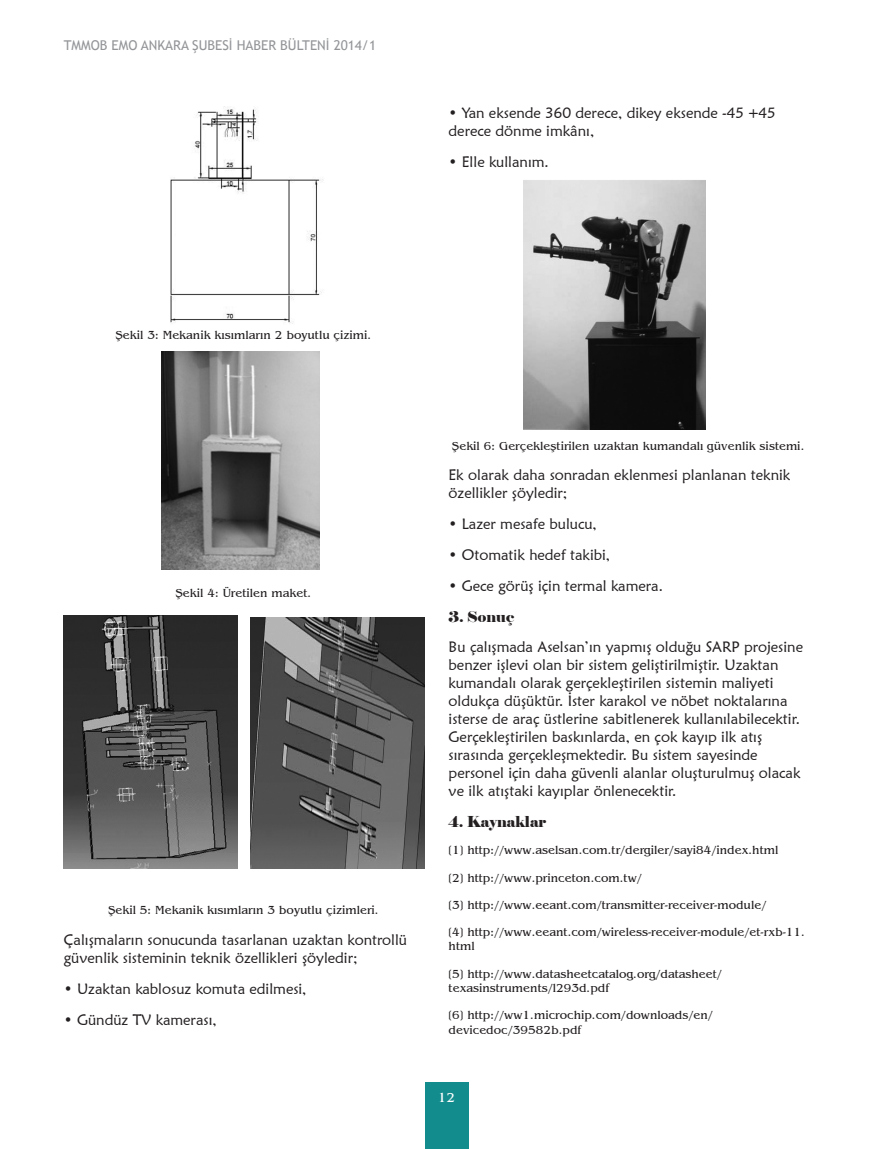
<style>
.page{position:relative;width:893px;height:1149px;background:#fff}
.page>*{position:absolute;margin:0;border:0;box-sizing:border-box;transform-origin:0 0}
.t1{font:15px/18px "Maiandra GD";color:#231f20}
.t2{font:15px "Elephant";color:#231f20}
.t3{font:13.5px "Trebuchet MS";color:#939598}
.t4{font:500 13.5px "Brahms";color:#fff}
.t5{font:500 12px/14.4px "Brahms";color:#231f20}
</style>
<div class="page">
<div style="left:425px;top:1082px;width:43px;height:66px;background:#138c8d"></div>
<img style="left:170px;top:106px;width:153px;height:218px">
<img style="left:162px;top:351px;width:157px;height:218px">
<img style="left:64px;top:615px;width:174px;height:253px">
<img style="left:251px;top:617px;width:174px;height:251px">
<img style="left:523px;top:180px;width:183px;height:249px">
<p class="t3" style="left:64px;top:37px;width:314px">TMMOB EMO ANKARA ŞUBESİ HABER BÜLTENİ 2014/1</p>
<p class="t1" style="left:449px;top:103px;width:328px">• Yan eksende 360 derece, dikey eksende -45 +45 derece dönme imkânı,</p>
<p class="t1" style="left:449px;top:152px;width:102px">• Elle kullanım.</p>
<p class="t5" style="left:115px;top:327px;width:257px">Şekil 3: Mekanik kısımların 2 boyutlu çizimi.</p>
<p class="t5" style="left:175px;top:585px;width:137px">Şekil 4: Üretilen maket.</p>
<p class="t5" style="left:108px;top:902px;width:272px">Şekil 5: Mekanik kısımların 3 boyutlu çizimleri.</p>
<p class="t1" style="left:64px;top:930px;width:345px">Çalışmaların sonucunda tasarlanan uzaktan kontrollü güvenlik sisteminin teknik özellikleri şöyledir;</p>
<p class="t1" style="left:64px;top:978px;width:244px">• Uzaktan kablosuz komuta edilmesi,</p>
<p class="t1" style="left:64px;top:1009px;width:154px">• Gündüz TV kamerası,</p>
<p class="t5" style="left:452px;top:438px;width:354px">Şekil 6: Gerçekleştirilen uzaktan kumandalı güvenlik sistemi.</p>
<p class="t1" style="left:449px;top:466px;width:343px">Ek olarak daha sonradan eklenmesi planlanan teknik özellikler şöyledir;</p>
<p class="t1" style="left:449px;top:514px;width:150px">• Lazer mesafe bulucu,</p>
<p class="t1" style="left:449px;top:545px;width:163px">• Otomatik hedef takibi,</p>
<p class="t1" style="left:449px;top:576px;width:216px">• Gece görüş için termal kamera.</p>
<p class="t2" style="left:449px;top:606px;width:67px">3. Sonuç</p>
<p class="t1" style="left:449px;top:637px;width:356px">Bu çalışmada Aselsan’ın yapmış olduğu SARP projesine benzer işlevi olan bir sistem geliştirilmiştir. Uzaktan kumandalı olarak gerçekleştirilen sistemin maliyeti oldukça düşüktür. İster karakol ve nöbet noktalarına isterse de araç üstlerine sabitlenerek kullanılabilecektir.<br>Gerçekleştirilen baskınlarda, en çok kayıp ilk atış sırasında gerçekleşmektedir. Bu sistem sayesinde personel için daha güvenli alanlar oluşturulmuş olacak ve ilk atıştaki kayıplar önlenecektir.</p>
<p class="t2" style="left:449px;top:812px;width:99px">4. Kaynaklar</p>
<p class="t5" style="left:449px;top:842px;width:331px">[1] http://www.aselsan.com.tr/dergiler/sayi84/index.html</p>
<p class="t5" style="left:449px;top:869px;width:195px">[2] http://www.princeton.com.tw/</p>
<p class="t5" style="left:449px;top:897px;width:319px">[3] http://www.eeant.com/transmitter-receiver-module/</p>
<p class="t5" style="left:449px;top:924px;width:358px">[4] http://www.eeant.com/wireless-receiver-module/et-rxb-11. html</p>
<p class="t5" style="left:449px;top:965px;width:275px">[5] http://www.datasheetcatalog.org/datasheet/ texasinstruments/l293d.pdf</p>
<p class="t5" style="left:449px;top:1007px;width:266px">[6] http://ww1.microchip.com/downloads/en/ devicedoc/39582b.pdf</p>
<p class="t4" style="left:438px;top:1088px;width:19px">12</p>
</div>
